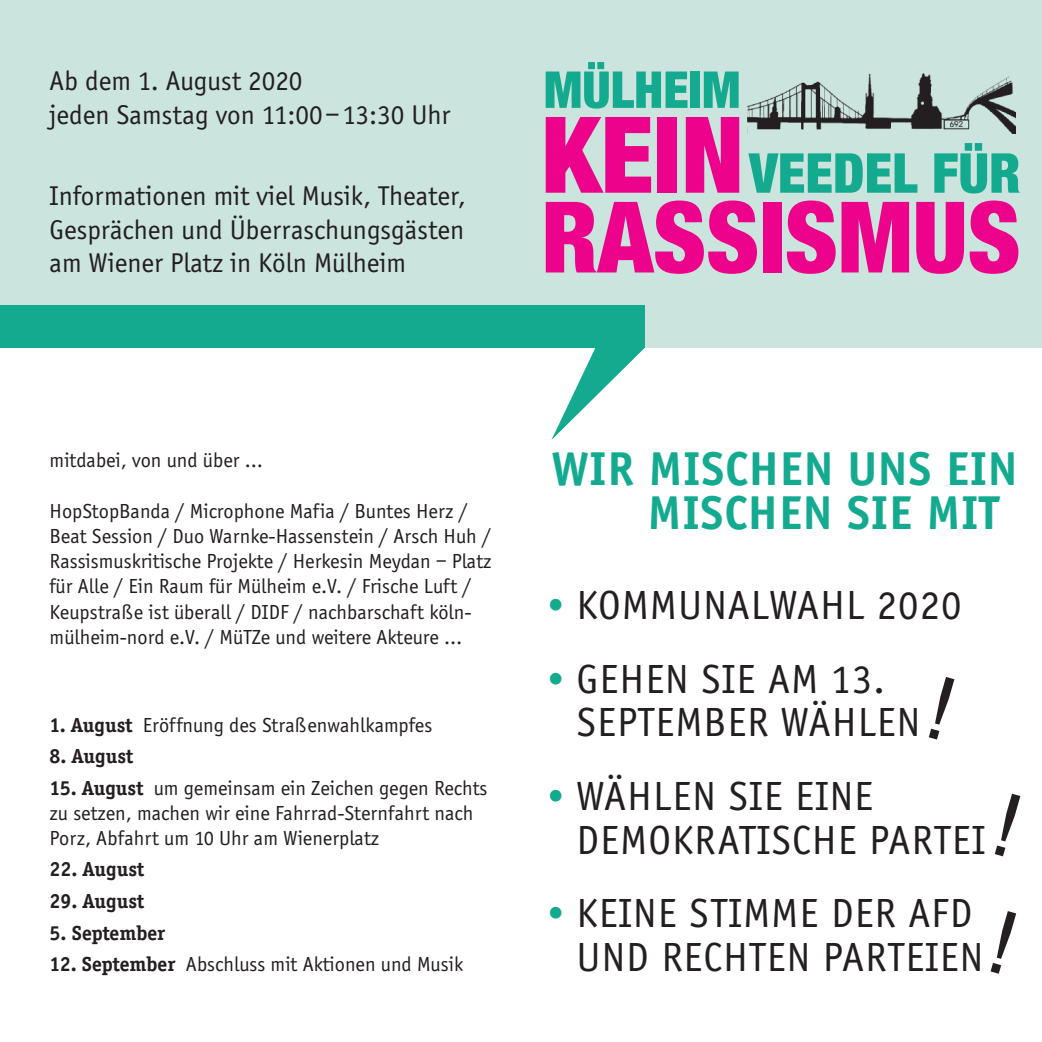
<style>
.page{position:relative;width:1042px;height:1042px;background:#fff}
.page>*{position:absolute;margin:0;border:0;box-sizing:border-box;transform-origin:0 0}
.t1{font:900 condensed 98.88px "Helvetica Neue";color:#ed028c}
.t2{font:900 condensed 55.12px "Helvetica Neue";color:#14aa90}
.t3{font:900 condensed 50.93px "Helvetica Neue";color:#14aa90}
.t4{font:700 49px/43.8px "Officina Sans";letter-spacing:.025em;color:#14aa90}
.t5{font:42px/43.8px "Officina Sans";letter-spacing:.025em;color:#231f20}
.t6{font:28px/33.6px "Officina Sans";color:#231f20}
.t7{font:21px/25.2px "Officina Sans";color:#231f20}
.t8{font:700 21px "Officina Serif";color:#231f20}
.s1{font-size:106.05px;color:#ed028c}
.s2{font-family:"Officina Serif";font-weight:700}
.s3{color:#14aa90}
</style>
<div class="page">
<div style="left:0;top:0;width:1042px;height:347px;background:#cbe4dd"></div>
<img style="left:747px;top:74px;width:268px;height:60px">
<svg style="left:551px;top:347px;width:94px;height:93px"></svg>
<div style="left:0;top:305px;width:645px;height:42px;background:#14aa90"></div>
<h3 class="t6" style="left:50px;top:64px;width:403px">Ab dem 1. August 2020<br>jeden Samstag von 11:00–13:30 Uhr</h3>
<h3 class="t6" style="left:50px;top:178px;width:418px;text-align:justify">Informationen mit viel Musik, Theater, Gesprächen und Überraschungsgästen am Wiener Platz in Köln Mülheim</h3>
<h3 class="t3" style="left:544px;top:72px;width:198px">MÜLHEIM</h3>
<h2 class="t2" style="left:542px;top:153px;width:480px"><span class="s1">KEIN</span>VEEDEL FÜR</h2>
<h1 class="t1" style="left:541px;top:202px;width:481px">RASSISMUS</h1>
<p class="t7" style="left:50px;top:447px;width:215px">mitdabei, von und über …</p>
<p class="t7" style="left:50px;top:498px;width:443px">HopStopBanda / Microphone Mafia / Buntes Herz / Beat Session / Duo Warnke-Hassenstein / Arsch Huh / Rassismuskritische Projekte / Herkesin Meydan – Platz für Alle / Ein Raum für Mülheim e.V. / Frische Luft / Keupstraße ist überall / DIDF / nachbarschaft köln&shy;mülheim-nord e.V. / MüTZe und weitere Akteure …</p>
<p class="t7" style="left:50px;top:712px;width:384px"><span class="s2">1. August</span> Eröffnung des Straßenwahlkampfes</p>
<p class="t8" style="left:50px;top:743px;width:85px">8. August</p>
<p class="t7" style="left:50px;top:775px;width:439px"><span class="s2">15. August</span> um gemeinsam ein Zeichen gegen Rechts zu setzen, machen wir eine Fahrrad-Sternfahrt nach<br>Porz, Abfahrt um 10 Uhr am Wienerplatz</p>
<p class="t8" style="left:50px;top:857px;width:96px">22. August</p>
<p class="t8" style="left:50px;top:888px;width:96px">29. August</p>
<p class="t8" style="left:50px;top:920px;width:117px">5. September</p>
<p class="t7" style="left:50px;top:951px;width:415px"><span class="s2">12. September</span> Abschluss mit Aktionen und Musik</p>
<h3 class="t4" style="left:648px;top:446px;width:371px;text-indent:-96px">WIR MISCHEN UNS EIN<br>MISCHEN SIE MIT</h3>
<h3 class="t5" style="left:542px;top:583px;width:421px"><span class="s3">•</span>KOMMUNALWAHL 2020</h3>
<h3 class="t5" style="left:576px;top:656px;width:345px;text-indent:-35px"><span class="s3">•</span>GEHEN SIE AM 13.<br>SEPTEMBER WÄHLEN</h3>
<h3 class="t5" style="left:576px;top:773px;width:410px;text-indent:-35px"><span class="s3">•</span>WÄHLEN SIE EINE<br>DEMOKRATISCHE PARTEI</h3>
<h3 class="t5" style="left:542px;top:891px;width:443px;text-align:right"><span class="s3">•</span>KEINE STIMME DER AFD<br>UND RECHTEN PARTEIEN</h3>
</div>
